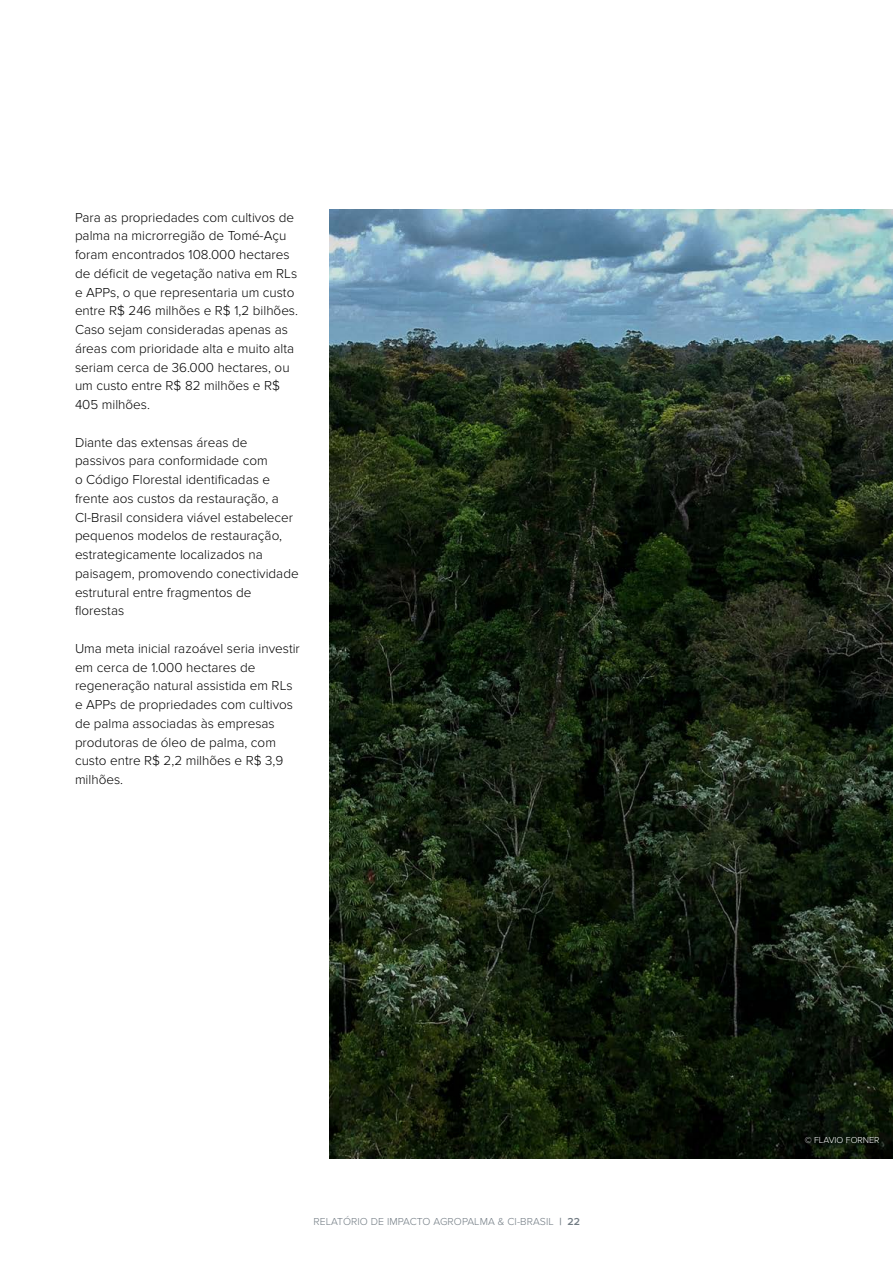
<style>
.page{position:relative;width:893px;height:1263px;background:#fff}
.page>*{position:absolute;margin:0;border:0;box-sizing:border-box;transform-origin:0 0}
.t1{font:300 13.5px/18.8px "Proxima Nova";color:#000}
.t2{font:300 10.5px "Proxima Nova";letter-spacing:.01em;color:#717b83}
.t3{font:300 9px "Proxima Nova";color:#fff}
.s1{font-weight:600}
</style>
<div class="page">
<img style="left:329px;top:210px;width:564px;height:948px">
<p class="t1" style="left:75px;top:208px;width:225px">Para as propriedades com cultivos de palma na microrregião de Tomé-Açu foram encontrados 108.000 hectares de déficit de vegetação nativa em RLs e APPs, o que representaria um custo entre R$ 246 milhões e R$ 1,2 bilhões.<br>Caso sejam consideradas apenas as áreas com prioridade alta e muito alta seriam cerca de 36.000 hectares, ou um custo entre R$ 82 milhões e R$ 405 milhões.</p>
<p class="t1" style="left:75px;top:433px;width:225px">Diante das extensas áreas de passivos para conformidade com<br>o Código Florestal identificadas e frente aos custos da restauração, a<br>CI-Brasil considera viável estabelecer pequenos modelos de restauração, estrategicamente localizados na paisagem, promovendo conectividade estrutural entre fragmentos de florestas</p>
<p class="t1" style="left:75px;top:639px;width:226px">Uma meta inicial razoável seria investir em cerca de 1.000 hectares de regeneração natural assistida em RLs e APPs de propriedades com cultivos de palma associadas às empresas produtoras de óleo de palma, com custo entre R$ 2,2 milhões e R$ 3,9 milhões.</p>
<p class="t2" style="left:313px;top:1215px;width:268px">RELATÓRIO DE IMPACTO AGROPALMA &amp; CI-BRASIL <span class="s1">| 22</span></p>
<p class="t3" style="left:805px;top:1135px;width:76px">© FLAVIO FORNER</p>
</div>
